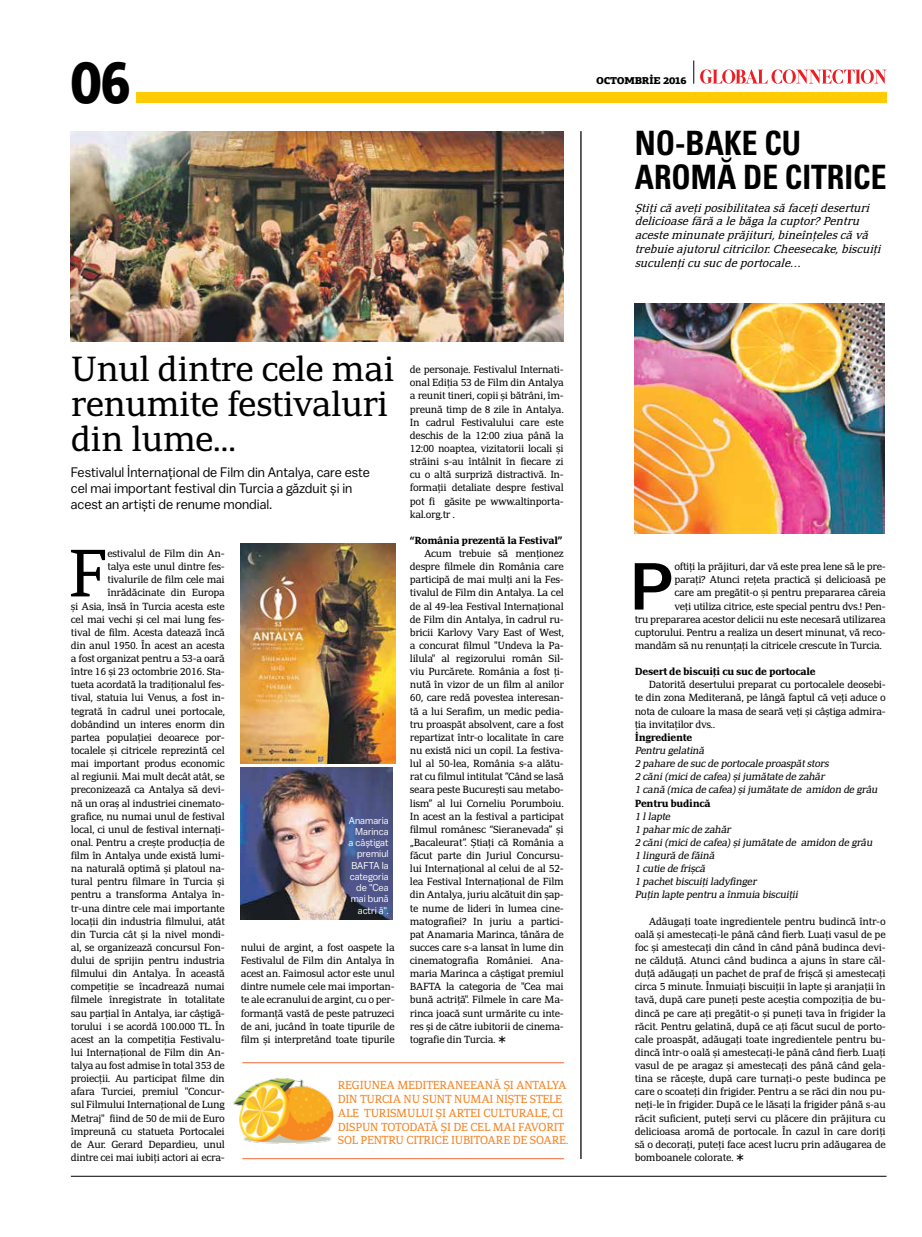
<style>
.page{position:relative;width:922px;height:1237px;background:#fff}
.page>*{position:absolute;margin:0;border:0;box-sizing:border-box;transform-origin:0 0}
.t1{font:500 66.25px "Balto";color:#000}
.t2{font:64.75px "PF Adamant Pro";color:#000}
.t3{font:900 61.25px "PF Agora Slab Pro";color:#000;scale:.8 1}
.t4{font:33.75px/35px "PF Adamant Pro";letter-spacing:-.02em;color:#000}
.t5{font:33.5px/33.5px "Univers LTCYR 67 Bold Cond";color:#000;scale:.94 1}
.t6{font:13.75px/16.2px "Balto";color:#000;scale:.96 1}
.t7{font:italic 11.25px/13.8px "PF Adamant Pro";color:#000}
.t8{font:11.25px/13.8px "PF Adamant Pro";letter-spacing:-.02em;color:#f58220;scale:.96 1}
.t9{font:10px/13.1px "PF Adamant Pro";letter-spacing:-.03em;color:#000;text-align:justify}
.t10{font:italic 10px/13.1px "PF Adamant Pro";letter-spacing:-.03em;color:#000}
.t11{font:800 10px "PF Adamant Pro";letter-spacing:-.03em;color:#000}
.t12{font:10px/11.2px "Balto";color:#fff;text-align:right;scale:.96 1}
.t13{font:900 10px "PF Agora Slab Pro";letter-spacing:-.03em;color:#000}
</style>
<div class="page">
<div style="left:136px;top:92px;width:750px;height:10px;background:#ffcb05"></div>
<svg style="left:693px;top:60px;width:1px;height:24px"></svg>
<svg style="left:700px;top:69px;width:186px;height:15px"></svg>
<img style="left:233px;top:1078px;width:101px;height:66px">
<img style="left:71px;top:131px;width:492px;height:210px">
<hr style="left:71px;top:1175px;width:815px;height:1px;background:#000">
<hr style="left:580px;top:131px;width:1px;height:1028px;background:#000">
<hr style="left:242px;top:1158px;width:321px;height:1px;background:#f26830">
<hr style="left:242px;top:1062px;width:321px;height:1px;background:#f26830">
<img style="left:634px;top:303px;width:250px;height:230px">
<img style="left:241px;top:543px;width:154px;height:220px">
<img style="left:241px;top:768px;width:151px;height:152px">
<h3 class="t3" style="left:71px;top:41px;width:77px">06</h3>
<p class="t13" style="left:596px;top:74px;width:92px">OCTOMBRİE 2016</p>
<h3 class="t5" style="left:634px;top:126px;width:269px">NO-BAKE CU<br>AROMĂ DE CITRICE</h3>
<p class="t7" style="left:634px;top:201px;width:251px">Știţicăaveţiposibilitateasăfaceţideserturi delicioasefărăalebăgalacuptor?Pentru acesteminunateprăjituri,bineînţelescăvă trebuieajutorulcitricilor.Cheesecake,biscuiţi suculenţicu sucdeportocale…</p>
<h3 class="t4" style="left:71px;top:352px;width:325px">Unul dintre cele mai renumite festivaluri din lume...</h3>
<h3 class="t6" style="left:71px;top:463px;width:313px">Festivalul İnternațional de Film din Antalya, care este cel mai important festival din Turcia a găzduit și in acest an artiști de renume mondial.</h3>
<p class="t9" style="left:410px;top:363px;width:155px">de personaje. Festivalul Internati&shy;onal Ediţia 53 de Film din Antalya a reunit tineri, copii și bătrâni, îm&shy;preună timp de 8 zile în Antalya.<br>In cadrul Festivalului care este deschis de la 12:00 ziua până la 12:00 noaptea, vizitatorii locali și străini s-au întâlnit în fiecare zi cu o altă surpriză distractivă. In&shy;formaţii detaliate despre festival pot fi găsite pe www.altinporta&shy;kal.org.tr .</p>
<p class="t11" style="left:410px;top:534px;width:154px">“România prezentă la Festival”</p>
<p class="t9" style="left:410px;top:547px;width:155px;text-indent:14px">Acum trebuie să menţionez despre filmele din România care participă de mai mulţi ani la Fes&shy;tivalul de Film din Antalya. La cel de al 49-lea Festival Internaţional de Film din Antalya, în cadrul ru&shy;bricii Karlovy Vary East of West, a concurat filmul "Undeva la Pa&shy;lilula" al regizorului român Sil&shy;viu Purcărete. România a fost ţi&shy;nută în vizor de un film al anilor 60, care redă povestea interesan&shy;tă a lui Serafim, un medic pedia&shy;tru proaspăt absolvent, care a fost repartizat într-o localitate în care nu există nici un copil. La festiva&shy;lul al 50-lea, România s-a alătu&shy;rat cu filmul intitulat ”Când se lasă seara peste București sau metabo&shy;lism” al lui Corneliu Porumboiu.<br>In acest an la festival a participat filmul românesc “Sieranevada” și „Bacaleurat”. Știaţi că România a făcut parte din Juriul Concursu&shy;lui Internaţional al celui de al 52- lea Festival Internaţional de Film din Antalya, juriu alcătuit din șap&shy;te nume de lideri în lumea cine&shy;matografiei? In juriu a partici&shy;pat Anamaria Marinca, tânăra de succes care s-a lansat în lume din cinematografia României. Ana&shy;maria Marinca a câștigat premiul BAFTA la categoria de "Cea mai bună actriţă". Filmele în care Ma&shy;rinca joacă sunt urmărite cu inte&shy;res și de către iubitorii de cinema&shy;tografie din Turcia.</p>
<p class="t9" style="left:71px;top:547px;width:155px;text-align:right">estivalul de Film din An-<br>talya este unul dintre fes&shy;tivalurile de film cele mai înrădăcinate din Europa<br>și Asia, însă în Turcia acesta este cel mai vechi și cel mai lung fes&shy;tival de film. Acesta datează încă din anul 1950. În acest an acesta a fost organizat pentru a 53-a oară între 16 și 23 octombrie 2016. Sta&shy;tueta acordată la tradiţionalul fes&shy;tival, statuia lui Venus, a fost in&shy;tegrată în cadrul unei portocale, dobândind un interes enorm din partea populaţiei deoarece por&shy;tocalele și citricele reprezintă cel mai important produs economic al regiunii. Mai mult decât atât, se preconizează ca Antalya să devi&shy;nă un oraș al industriei cinemato&shy;grafice, nu numai unul de festival local, ci unul de festival internaţi&shy;onal. Pentru a crește producţia de film în Antalya unde există lumi&shy;na naturală optimă și platoul na&shy;tural pentru filmare în Turcia și pentru a transforma Antalya în&shy;tr-una dintre cele mai importante locaţii din industria filmului, atât din Turcia cât și la nivel mondi&shy;al, se organizează concursul Fon&shy;dului de sprijin pentru industria filmului din Antalya. În această competiţie se încadrează numai filmele înregistrate în totalitate sau parţial în Antalya, iar câștigă&shy;torului i se acordă 100.000 TL. În acest an la competiţia Festivalu&shy;lui Internaţional de Film din An&shy;talya au fost admise în total 353 de proiecţii. Au participat filme din afara Turciei, premiul ''Concur&shy;sul Filmului Internaţional de Lung Metraj'' fiind de 50 de mii de Euro împreună cu statueta Portocalei de Aur. Gerard Depardieu, unul dintre cei mai iubiţi actori ai ecra-</p>
<h2 class="t2" style="left:68px;top:535px;width:41px">F</h2>
<p class="t12" style="left:348px;top:814px;width:43px">Anamaria<br>Marinca a câștigat premiul<br>BAFTA la categoria de "Cea mai bună actriţă".</p>
<p class="t9" style="left:241px;top:941px;width:155px">nului de argint, a fost oaspete la Festivalul de Film din Antalya în acest an. Faimosul actor este unul dintre numele cele mai importan&shy;te ale ecranului de argint, cu o per&shy;formanţă vastă de peste patruzeci de ani, jucând în toate tipurile de film și interpretând toate tipurile</p>
<p class="t8" style="left:338px;top:1078px;width:242px">REGIUNEA MEDITERANEEANĂ ȘI ANTALYA DIN TURCIA NU SUNT NUMAI NIȘTE STELE ALE TURISMULUI ȘI ARTEI CULTURALE, CI DISPUN TOTODATĂ ȘI DE CEL MAI FAVORIT SOL PENTRU CITRICE IUBITOARE DE SOARE.</p>
<h1 class="t1" style="left:630px;top:546px;width:44px">P</h1>
<p class="t9" style="left:674px;top:560px;width:213px">oftiţi la prăjituri, dar vă este prea lene să le pre-</p>
<p class="t9" style="left:674px;top:573px;width:213px">paraţi? Atunci reţeta practică și delicioasă pe</p>
<p class="t9" style="left:674px;top:586px;width:213px">care am pregătit-o și pentru prepararea căreia</p>
<p class="t9" style="left:674px;top:599px;width:213px">veţi utiliza citrice, este special pentru dvs.! Pen-</p>
<p class="t9" style="left:634px;top:612px;width:252px">tru prepararea acestor delicii nu este necesară utilizarea</p>
<p class="t9" style="left:634px;top:625px;width:252px">cuptorului. Pentru a realiza un desert minunat, vă reco-</p>
<p class="t9" style="left:634px;top:639px;width:249px">mandăm să nu renunţaţi la citricele crescute în Turcia.</p>
<p class="t11" style="left:634px;top:665px;width:182px">Desert de biscuiţi cu suc de portocale</p>
<p class="t9" style="left:634px;top:678px;width:252px;text-indent:14px">Datorită desertului preparat cu portocalele deosebi&shy;te din zona Mediterană, pe lângă faptul că veţi aduce o nota de culoare la masa de seară veţi și câștiga admira&shy;ţia invitaţilor dvs..</p>
<p class="t11" style="left:634px;top:731px;width:59px">İngrediente</p>
<p class="t10" style="left:634px;top:744px;width:246px">Pentru gelatină<br>2 pahare de suc de portocale proaspătstors<br>2 căni(micide cafea)șijumătate de zahăr<br>1 cană (mica de cafea)șijumătate de amidon de grâu</p>
<p class="t11" style="left:634px;top:797px;width:77px">Pentru budincă</p>
<p class="t10" style="left:634px;top:809px;width:241px">1 llapte<br>1 paharmic de zahăr<br>2 căni(micide cafea)șijumătate de amidon de grâu<br>1 lingură de făină<br>1 cutie de frișcă<br>1 pachetbiscuiţiladyfinger<br>Puţin lapte pentru a înmuia biscuiţii</p>
<p class="t9" style="left:634px;top:914px;width:252px;text-indent:14px">Adăugaţi toate ingredientele pentru budincă într-o oală și amestecaţi-le până când fierb. Luaţi vasul de pe foc și amestecaţi din când în când până budinca devi&shy;ne călduţă. Atunci când budinca a ajuns în stare căl&shy;duţă adăugaţi un pachet de praf de frișcă și amestecaţi circa 5 minute. Înmuiaţi biscuiţii în lapte și aranjaţii în tavă, după care puneţi peste aceștia compoziţia de bu&shy;dincă pe care aţi pregătit-o și puneţi tava în frigider la răcit. Pentru gelatină, după ce aţi făcut sucul de porto&shy;cale proaspăt, adăugaţi toate ingredientele pentru bu&shy;dincă într-o oală și amestecaţi-le până când fierb. Luaţi vasul de pe aragaz și amestecaţi des până când gela&shy;tina se răcește, după care turnaţi-o peste budinca pe care o scoateţi din frigider. Pentru a se răci din nou pu&shy;neţi-le în frigider. După ce le lăsaţi la frigider până s-au răcit suficient, puteţi servi cu plăcere din prăjitura cu delicioasa aromă de portocale. În cazul în care doriţi să o decoraţi, puteţi face acest lucru prin adăugarea de bomboanele colorate.</p>
</div>
